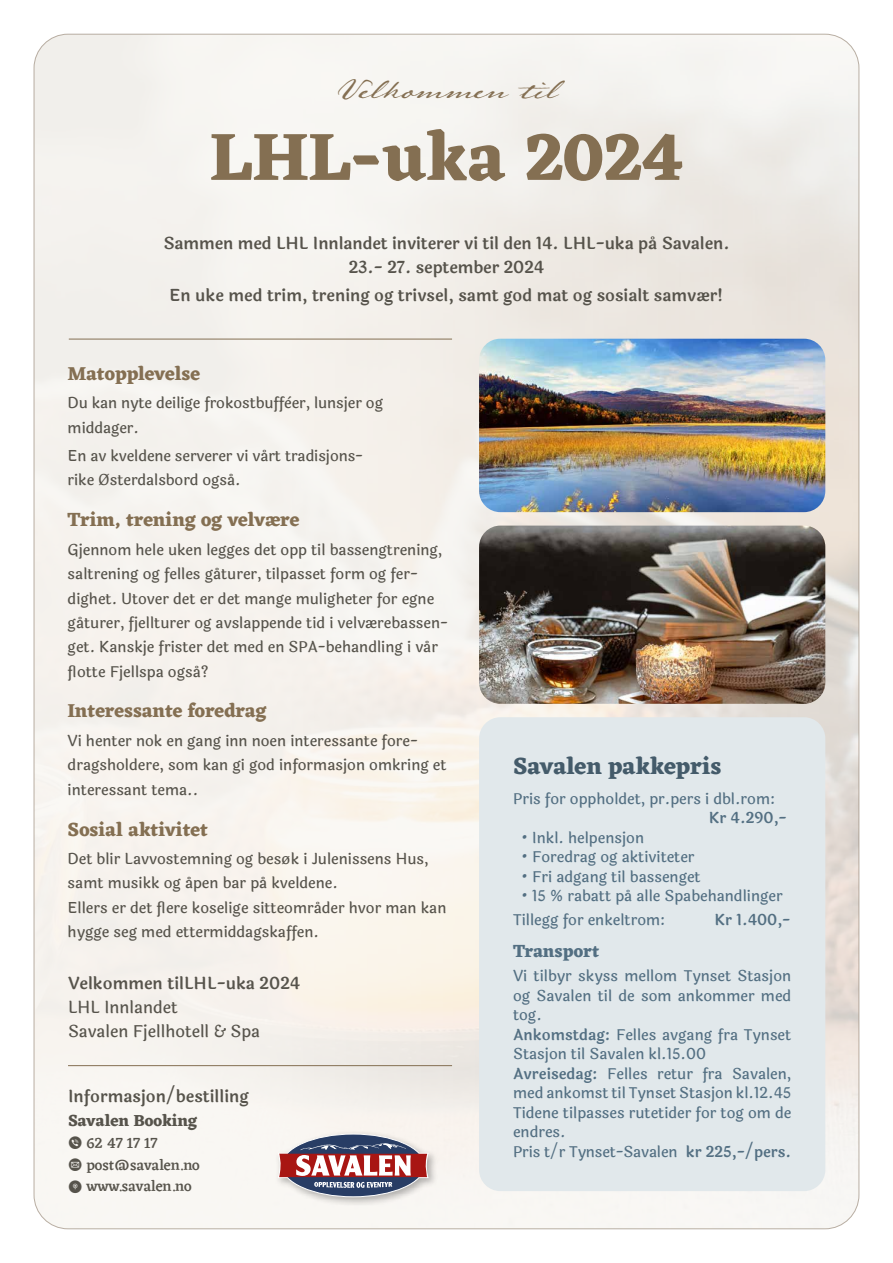
<style>
.page{position:relative;width:893px;height:1263px;background:#fff}
.page>*{position:absolute;margin:0;border:0;box-sizing:border-box;transform-origin:0 0}
.t1{font:700 69px "Eczar";letter-spacing:-.02em;color:#846f52}
.t2{font:27px "Lamar Pen";color:#846f52}
.t3{font:700 24px "Eczar";letter-spacing:-.01em;color:#445b6a}
.t4{font:700 19.5px "Eczar";color:#846f52}
.t5{font:700 18px "Eczar";color:#536f82}
.t6{font:600 16.5px/24px "Laila";color:#56534b;text-align:center}
.t7{font:500 16.5px/24px "Laila";color:#56534b}
.t8{font:700 16.5px "Eczar";letter-spacing:-.015em;color:#56534b}
.t9{font:500 15px/24.3px "Laila";color:#56534b}
.t10{font:500 15px/19.5px "Laila";color:#536f82}
.t11{font:500 15px/21.6px "Eczar";letter-spacing:-.01em;color:#56534b}
.t12{font:600 15px "Laila";color:#536f82}
.s1{font-family:"Socialico Plus";font-weight:400;font-size:18px}
.s2{font-weight:600}
</style>
<div class="page">
<div style="left:479px;top:717px;width:346px;height:474px;background:#e1e8eb;border-radius:21px"></div>
<div style="left:275px;top:1130px;width:163px;height:77px;background:#000;opacity:.3"></div>
<div style="left:282px;top:1134px;width:143px;height:63px;background:#283d65;border-radius:50%"></div>
<svg style="left:278px;top:1143px;width:151px;height:45px"></svg>
<hr style="left:69px;top:339px;width:383px;height:1px;background:#846f52">
<hr style="left:68px;top:1065px;width:384px;height:1px;background:#846f52">
<img style="left:479px;top:339px;width:346px;height:173px">
<img style="left:479px;top:526px;width:346px;height:178px">
<h2 class="t2" style="left:338px;top:71px;width:219px">Velkommen til</h2>
<h1 class="t1" style="left:209px;top:116px;width:476px">LHL-uka 2024</h1>
<p class="t6" style="left:163px;top:231px;width:568px">Sammen med LHL Innlandet inviterer vi til den 14. LHL-uka på Savalen.<br>23.- 27. september 2024</p>
<p class="t6" style="left:169px;top:284px;width:556px">En uke med trim, trening og trivsel, samt god mat og sosialt samvær!</p>
<h3 class="t4" style="left:68px;top:362px;width:134px">Matopplevelse</h3>
<p class="t9" style="left:68px;top:391px;width:317px">Du kan nyte deilige frokostbuffèer, lunsjer og middager.</p>
<p class="t9" style="left:68px;top:444px;width:297px">En av kveldene serverer vi vårt tradisjons&shy;rike Østerdalsbord også.</p>
<h3 class="t4" style="left:68px;top:508px;width:233px">Trim, trening og velvære</h3>
<p class="t9" style="left:68px;top:538px;width:382px">Gjennom hele uken legges det opp til bassengtrening, saltrening og felles gåturer, tilpasset form og fer&shy;dighet. Utover det er det mange muligheter for egne gåturer, fjellturer og avslappende tid i velværebassen&shy;get. Kanskje frister det med en SPA-behandling i vår flotte Fjellspa også?</p>
<h3 class="t4" style="left:68px;top:699px;width:201px">Interessante foredrag</h3>
<p class="t9" style="left:68px;top:729px;width:380px">Vi henter nok en gang inn noen interessante fore&shy;dragsholdere, som kan gi god informasjon omkring et interessant tema..</p>
<h3 class="t4" style="left:68px;top:817px;width:142px">Sosial aktivitet</h3>
<p class="t9" style="left:68px;top:847px;width:380px">Det blir Lavvostemning og besøk i Julenissens Hus, samt musikk og åpen bar på kveldene.<br>Ellers er det flere koselige sitteområder hvor man kan hygge seg med ettermiddagskaffen.</p>
<p class="t6" style="left:68px;top:972px;width:234px">Velkommen tilLHL-uka 2024</p>
<p class="t7" style="left:68px;top:996px;width:194px">LHL Innlandet<br>Savalen Fjellhotell &amp; Spa</p>
<p class="t6" style="left:68px;top:1085px;width:182px">Informasjon/bestilling</p>
<p class="t8" style="left:68px;top:1111px;width:131px">Savalen Booking</p>
<p class="t11" style="left:68px;top:1132px;width:133px"><span class="s1">v</span> 62 47 17 17<br><span class="s1">m</span> post@savalen.no<br><span class="s1">7</span> www.savalen.no</p>
<h3 class="t3" style="left:513px;top:752px;width:210px">Savalen pakkepris</h3>
<p class="t10" style="left:513px;top:789px;width:264px">Pris for oppholdet, pr.pers i dbl.rom:</p>
<p class="t12" style="left:709px;top:808px;width:80px">Kr 4.290,-</p>
<p class="t10" style="left:522px;top:828px;width:124px">• Inkl. helpensjon</p>
<p class="t10" style="left:522px;top:848px;width:174px">• Foredrag og aktiviteter</p>
<p class="t10" style="left:522px;top:867px;width:181px">• Fri adgang til bassenget</p>
<p class="t10" style="left:513px;top:885px;width:271px;line-height:23.7px;text-indent:9px">• 15 % rabatt på alle Spabehandlinger<br>Tillegg for enkeltrom:</p>
<p class="t12" style="left:714px;top:909px;width:78px">Kr 1.400,-</p>
<p class="t5" style="left:513px;top:941px;width:88px">Transport</p>
<p class="t10" style="left:513px;top:967px;width:280px">Vi tilbyr skyss mellom Tynset Stasjon og Savalen til de som ankommer med tog.<br><span class="s2">Ankomstdag:</span> Felles avgang fra Tynset<br>Stasjon til Savalen kl.15.00<br><span class="s2">Avreisedag:</span> Felles retur fra Savalen, med ankomst til Tynset Stasjon kl.12.45<br>Tidene tilpasses rutetider for tog om de endres.<br>Pris t/r Tynset-Savalen <span class="s2">kr 225,-/pers.</span></p>
</div>
